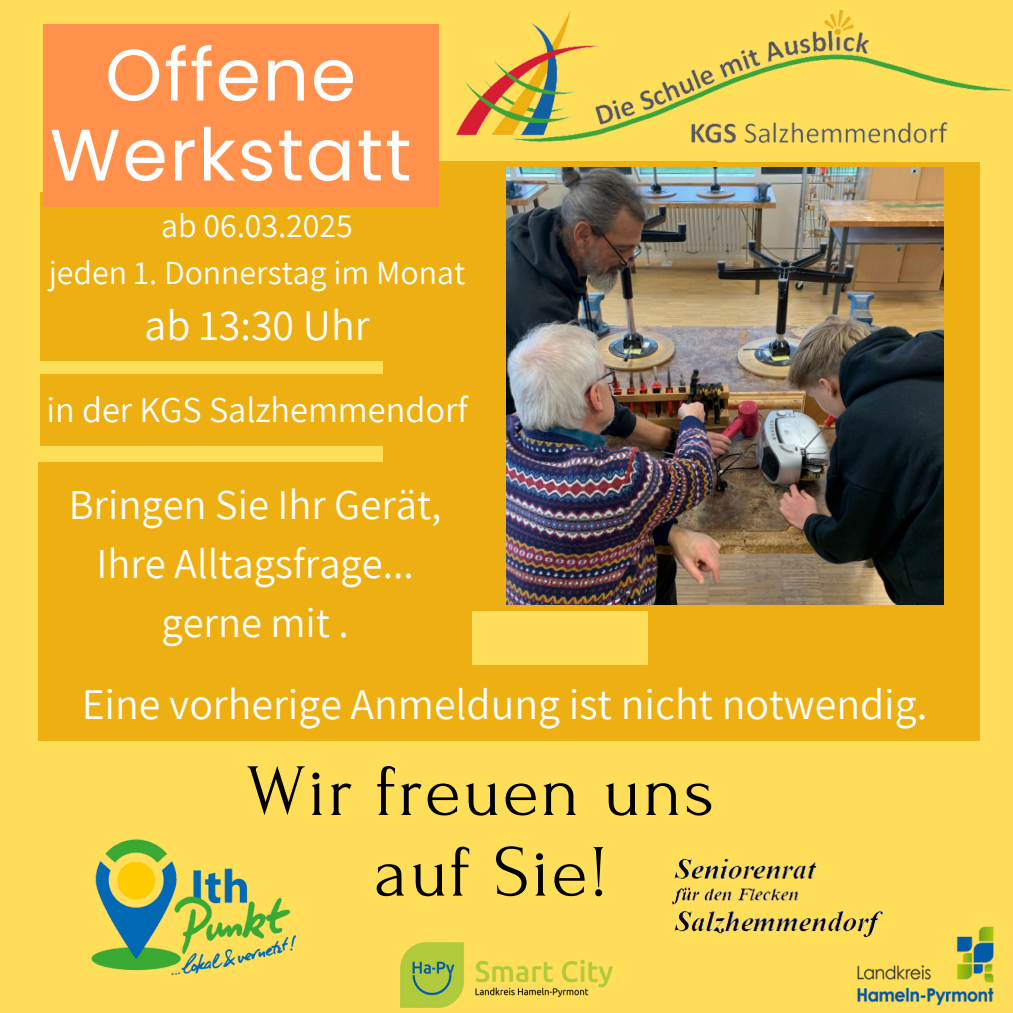
<style>
.page{position:relative;width:1013px;height:1013px;background:#fff}
.page>*{position:absolute;margin:0;border:0;box-sizing:border-box;transform-origin:0 0}
.t1{font:73.62px/80.6px "Forum";letter-spacing:.025em;color:#000;text-align:center}
.t2{font:72.75px/79.9px "Poppins";letter-spacing:.025em;color:#fff;text-align:center}
.t3{font:43.75px "Assistant";color:#fff}
.t4{font:42.5px/59px "Assistant";color:#fff;text-align:center}
.t5{font:36.25px "Assistant";color:#fff}
.t6{font:33.75px "Assistant";color:#fff}
</style>
<div class="page">
<div style="left:0;top:0;width:1012px;height:1012px;background:#ffde59"></div>
<div style="left:383px;top:161px;width:333px;height:449px;background:#edaf11"></div>
<div style="left:647px;top:163px;width:332px;height:512px;background:#edaf11"></div>
<div style="left:40px;top:287px;width:433px;height:74px;background:#edaf11"></div>
<div style="left:40px;top:192px;width:434px;height:115px;background:#edaf11"></div>
<div style="left:43px;top:25px;width:396px;height:182px;background:#ff914d"></div>
<div style="left:40px;top:374px;width:434px;height:71px;background:#edaf11"></div>
<div style="left:38px;top:462px;width:434px;height:203px;background:#edaf11"></div>
<img style="left:91px;top:839px;width:206px;height:137px">
<img style="left:672px;top:858px;width:212px;height:76px">
<img style="left:456px;top:10px;width:556px;height:134px">
<div style="left:38px;top:665px;width:941px;height:76px;background:#edaf11"></div>
<img style="left:506px;top:168px;width:437px;height:436px">
<img style="left:847px;top:920px;width:147px;height:86px">
<img style="left:400px;top:942px;width:212px;height:65px">
<h2 class="t2" style="left:50px;top:35px;width:363px">Offene<br>Werkstatt</h2>
<h1 class="t6" style="left:161px;top:203px;width:193px">ab 06.03.2025</h1>
<p class="t6" style="left:49px;top:249px;width:418px">jeden 1. Donnerstag im Monat</p>
<p class="t3" style="left:144px;top:295px;width:227px">ab 13:30 Uhr</p>
<p class="t5" style="left:46px;top:385px;width:423px">in der KGS Salzhemmendorf</p>
<p class="t4" style="left:69px;top:474px;width:374px">Bringen Sie Ihr Gerät,<br>Ihre Alltagsfrage... gerne mit .</p>
<h2 class="t3" style="left:82px;top:674px;width:847px">Eine vorherige Anmeldung ist nicht notwendig.</h2>
<p class="t1" style="left:246px;top:752px;width:469px">Wir freuen uns auf Sie!</p>
</div>
